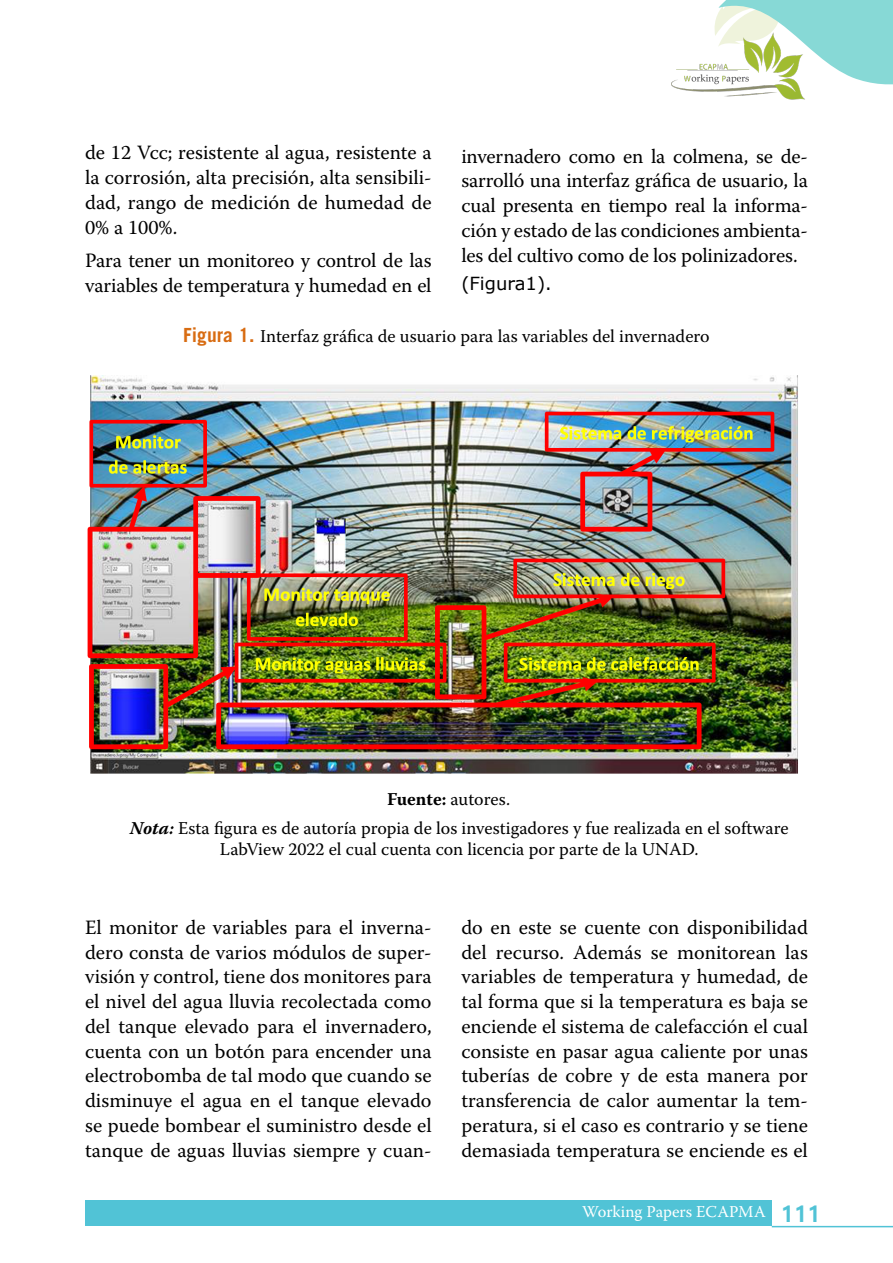
<style>
.page{position:relative;width:893px;height:1263px;background:#fff}
.page>*{position:absolute;margin:0;border:0;box-sizing:border-box;transform-origin:0 0}
.t1{font:20.25px/24.8px "Warnock Pro";color:#000;text-align:justify}
.t2{font:18px/29.5px "Warnock Pro";color:#000}
.t3{font:18px "Verdana";color:#000}
.t4{font:16.5px "Warnock Pro";color:#fff}
.s1{font-family:"Trade Gothic LT Std";font-weight:700;font-size:19.5px;color:#d86c12}
.s2{font-weight:700}
.s3{font-weight:700;font-style:italic}
.s4{font-family:"Malgun Gothic";font-weight:700;font-size:22.5px;color:#51c3d6}
</style>
<div class="page">
<div style="left:85px;top:1200px;width:687px;height:26px;background:#51c3d6"></div>
<hr style="left:772px;top:1226px;width:121px;height:1px;background:#51c3d6">
<img style="left:672px;top:63px;width:133px;height:37px">
<svg style="left:713px;top:0;width:180px;height:92px"></svg>
<img style="left:87px;top:375px;width:711px;height:399px">
<p class="t1" style="left:85px;top:140px;width:348px">de 12 Vcc; resistente al agua, resistente a la corrosión, alta precisión, alta sensibili&shy;dad, rango de medición de humedad de 0% a 100%.</p>
<p class="t1" style="left:85px;top:248px;width:348px">Para tener un monitoreo y control de las variables de temperatura y humedad en el</p>
<p class="t1" style="left:461px;top:143px;width:348px">invernadero como en la colmena, se de&shy;sarrolló una interfaz gráfica de usuario, la cual presenta en tiempo real la informa&shy;ción y estado de las condiciones ambienta&shy;les del cultivo como de los polinizadores.</p>
<p class="t3" style="left:461px;top:272px;width:92px">(Figura1).</p>
<p class="t2" style="left:183px;top:321px;width:528px"><span class="s1">Figura 1.</span> Interfaz gráfica de usuario para las variables del invernadero</p>
<p class="t2" style="left:130px;top:784px;width:660px;text-indent:257px"><span class="s2">Fuente:</span> autores.<br><span class="s3">Nota:</span> Esta figura es de autoría propia de los investigadores y fue realizada en el software</p>
<p class="t2" style="left:220px;top:834px;width:480px">LabView 2022 el cual cuenta con licencia por parte de la UNAD.</p>
<p class="t1" style="left:85px;top:914px;width:348px">El monitor de variables para el inverna&shy;dero consta de varios módulos de super&shy;visión y control, tiene dos monitores para el nivel del agua lluvia recolectada como del tanque elevado para el invernadero, cuenta con un botón para encender una electrobomba de tal modo que cuando se disminuye el agua en el tanque elevado se puede bombear el suministro desde el tanque de aguas lluvias siempre y cuan-</p>
<p class="t1" style="left:461px;top:914px;width:348px">do en este se cuente con disponibilidad del recurso. Además se monitorean las variables de temperatura y humedad, de tal forma que si la temperatura es baja se enciende el sistema de calefacción el cual consiste en pasar agua caliente por unas tuberías de cobre y de esta manera por transferencia de calor aumentar la tem&shy;peratura, si el caso es contrario y se tiene demasiada temperatura se enciende es el</p>
<p class="t4" style="left:582px;top:1202px;width:240px">Working Papers ECAPMA <span class="s4">111</span></p>
</div>
